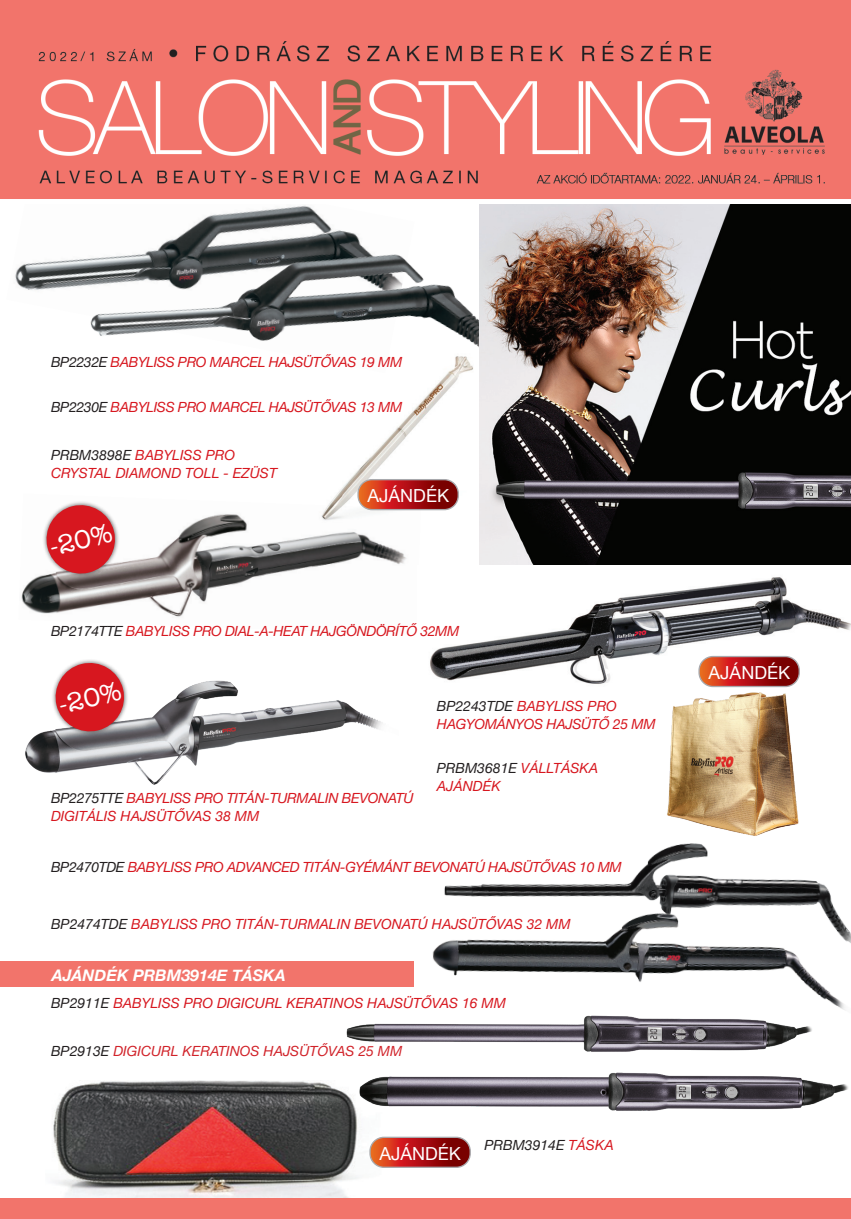
<style>
.page{position:relative;width:851px;height:1219px;background:#fff}
.page>*{position:absolute;margin:0;border:0;box-sizing:border-box;transform-origin:0 0}
.t1{font:26.8px "American Typewriter";color:#fff}
.t2{font:18px "Helvetica Neue";color:#fff}
.t3{font:italic 700 16px "Helvetica Neue";color:#fff}
.t4{font:italic 14px/18px "Helvetica Neue";letter-spacing:-.02em;color:#d7171f}
.t5{font:italic 14px/18px "Helvetica Neue";color:#d7171f}
.t6{font:italic 14px "Helvetica Neue";color:#d1232a}
.t7{font:italic 14px "Helvetica Neue";color:#231f20}
.s1{color:#231f20}
.s2{color:#d7171f}
</style>
<div class="page">
<img style="left:53px;top:1081px;width:331px;height:117px">
<img style="left:15px;top:259px;width:61px;height:31px">
<img style="left:76px;top:205px;width:403px;height:136px">
<img style="left:479px;top:204px;width:371px;height:361px">
<img style="left:21px;top:514px;width:386px;height:103px">
<img style="left:25px;top:680px;width:358px;height:105px">
<img style="left:430px;top:577px;width:420px;height:107px">
<img style="left:644px;top:850px;width:64px;height:17px">
<img style="left:400px;top:867px;width:450px;height:143px">
<img style="left:346px;top:1000px;width:473px;height:52px">
<img style="left:0;top:0;width:850px;height:199px">
<div style="left:0;top:1198px;width:850px;height:21px;background:#f2746b"></div>
<img style="left:289px;top:334px;width:213px;height:214px">
<img style="left:661px;top:671px;width:146px;height:181px">
<img style="left:351px;top:1072px;width:498px;height:45px">
<div style="left:42px;top:500px;width:78px;height:78px;background:#231f20;opacity:.75"></div>
<svg style="left:43px;top:502px;width:75px;height:75px"></svg>
<div style="left:51px;top:658px;width:78px;height:78px;background:#231f20;opacity:.75"></div>
<svg style="left:52px;top:659px;width:76px;height:76px"></svg>
<div style="left:0;top:961px;width:413px;height:25px;background:#f2746b"></div>
<svg style="left:370px;top:1137px;width:100px;height:30px;background:#b2261e"></svg>
<div style="left:369px;top:1137px;width:102px;height:31px;border:1px solid #a8a9ad;border-radius:14px"></div>
<svg style="left:699px;top:656px;width:100px;height:30px;background:#b3261f"></svg>
<div style="left:698px;top:656px;width:101px;height:31px;border:1px solid #a8a9ad;border-radius:14px"></div>
<svg style="left:358px;top:480px;width:100px;height:30px;background:#b2261e"></svg>
<div style="left:357px;top:479px;width:102px;height:31px;border:1px solid #a8a9ad;border-radius:14px"></div>
<p class="t4" style="left:51px;top:354px;width:352px"><span class="s1">BP2232E</span> BABYLISS PRO MARCEL HAJSÜTŐVAS 19 MM</p>
<p class="t4" style="left:51px;top:399px;width:352px"><span class="s1">BP2230E</span> BABYLISS PRO MARCEL HAJSÜTŐVAS 13 MM</p>
<p class="t5" style="left:51px;top:447px;width:227px"><span class="s1">PRBM3898E</span> BABYLISS PRO<br>CRYSTAL DIAMOND TOLL - EZÜST</p>
<h1 class="t1" style="left:45px;top:527px;width:65px;rotate:-14deg">-20%</h1>
<p class="t2" style="left:367px;top:483px;width:83px">AJÁNDÉK</p>
<p class="t4" style="left:51px;top:623px;width:409px"><span class="s1">BP2174TTE</span> BABYLISS PRO DIAL-A-HEAT HAJGÖNDÖRÍTŐ 32MM</p>
<h1 class="t1" style="left:54px;top:685px;width:65px;rotate:-14deg">-20%</h1>
<p class="t4" style="left:51px;top:790px;width:364px"><span class="s1">BP2275TTE</span> BABYLISS PRO TITÁN-TURMALIN BEVONATÚ<br>DIGITÁLIS HAJSÜTŐVAS 38 MM</p>
<p class="t4" style="left:437px;top:698px;width:220px"><span class="s1">BP2243TDE</span> BABYLISS PRO<br>HAGYOMÁNYOS HAJSÜTŐ 25 MM</p>
<p class="t5" style="left:437px;top:760px;width:163px"><span class="s1">PRBM3681E</span> VÁLLTÁSKA<br>AJÁNDÉK</p>
<p class="t4" style="left:51px;top:859px;width:572px"><span class="s1">BP2470TDE</span> BABYLISS PRO ADVANCED TITÁN-GYÉMÁNT BEVONATÚ HAJSÜTŐVAS 10 MM</p>
<p class="t5" style="left:51px;top:916px;width:521px"><span class="s1">BP2474TDE</span> BABYLISS PRO TITÁN-TURMALIN BEVONATÚ HAJSÜTŐVAS 32 MM</p>
<p class="t3" style="left:52px;top:962px;width:235px">AJÁNDÉK PRBM3914E TÁSKA</p>
<p class="t5" style="left:51px;top:995px;width:456px"><span class="s1">BP2911E</span> BABYLISS PRO DIGICURL KERATINOS HAJSÜTŐVAS 16 MM</p>
<p class="t6" style="left:51px;top:1041px;width:352px"><span class="s1">BP2913E</span> DIGICURL KERATINOS HAJSÜTŐVAS 25 MM</p>
<p class="t2" style="left:379px;top:1140px;width:83px">AJÁNDÉK</p>
<p class="t7" style="left:484px;top:1135px;width:131px">PRBM3914E <span class="s2">TÁSKA</span></p>
<p class="t2" style="left:708px;top:660px;width:83px">AJÁNDÉK</p>
</div>
